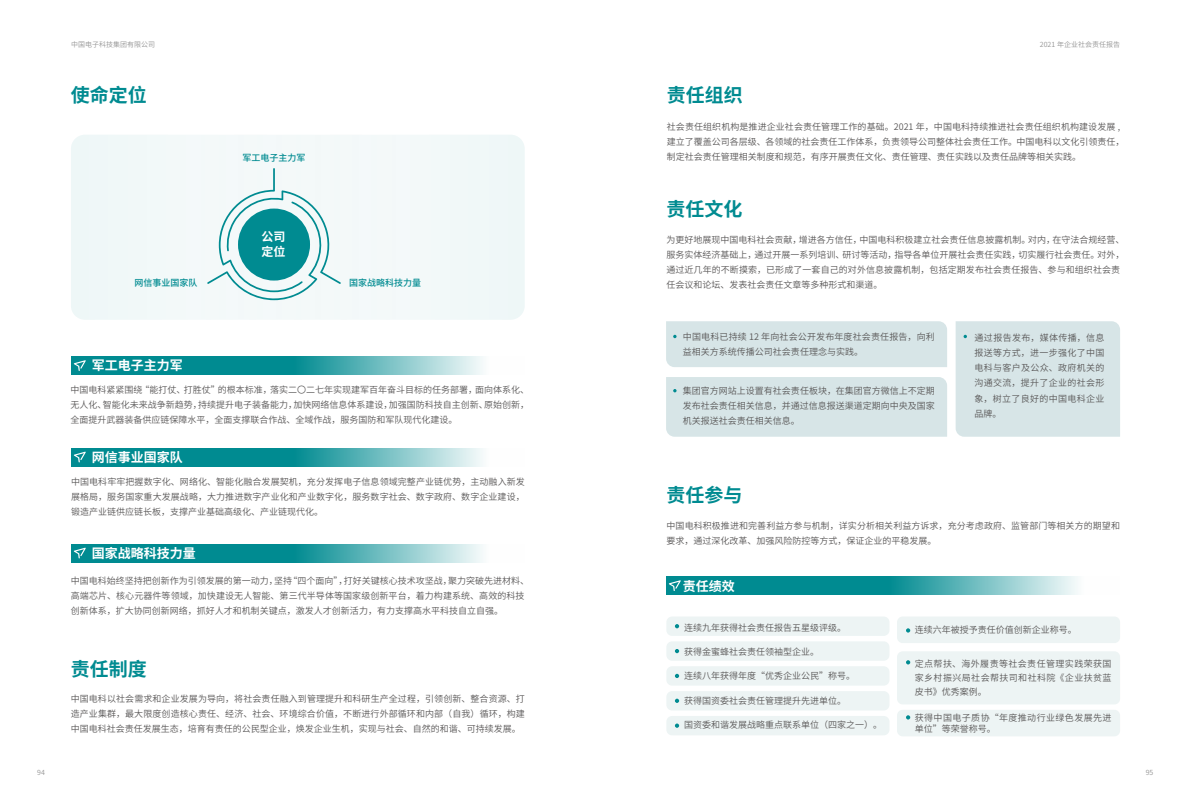
<style>
.page{position:relative;width:1191px;height:808px;background:#fff}
.page>*{position:absolute;margin:0;border:0;box-sizing:border-box;transform-origin:0 0}
.t1{font:700 19px "Source Han Sans CN";color:#008b91}
.t2{font:700 13px "Source Han Sans CN";color:#fff}
.t3{font:700 12px/14.4px "Source Han Sans CN";color:#fff}
.t4{font:9px/15px "Source Han Sans CN";color:#595757;text-align:justify}
.t5{font:9px/11px "Source Han Sans CN";letter-spacing:.045em;color:#595757}
.t6{font:500 9px "Source Han Sans CN";color:#008b91}
.t7{font:7px "Source Han Sans CN";color:#949494}
</style>
<div class="page">
<svg style="left:666px;top:576px;width:412px;height:19px;background:#39a4a9"></svg>
<svg style="left:669px;top:580px;width:12px;height:11px"></svg>
<svg style="left:71px;top:356px;width:412px;height:19px;background:#39a4a9"></svg>
<svg style="left:74px;top:360px;width:12px;height:11px"></svg>
<svg style="left:71px;top:448px;width:412px;height:18px;background:#39a4a9"></svg>
<svg style="left:74px;top:452px;width:12px;height:10px"></svg>
<svg style="left:71px;top:544px;width:412px;height:18px;background:#39a4a9"></svg>
<svg style="left:74px;top:548px;width:12px;height:10px"></svg>
<div style="left:71px;top:135px;width:454px;height:185px;background:#f2f9f9;border-radius:14px"></div>
<svg style="left:207px;top:168px;width:134px;height:133px"></svg>
<div style="left:897px;top:616px;width:223px;height:27px;background:#edf4f4;border-radius:6px"></div>
<div style="left:897px;top:710px;width:223px;height:26px;background:#edf4f4;border-radius:6px"></div>
<div style="left:897px;top:651px;width:223px;height:53px;background:#edf4f4;border-radius:6px"></div>
<div style="left:666px;top:616px;width:223px;height:20px;background:#edf4f4;border-radius:6px"></div>
<svg style="left:675px;top:624px;width:4px;height:4px"></svg>
<div style="left:666px;top:641px;width:223px;height:20px;background:#edf4f4;border-radius:6px"></div>
<svg style="left:675px;top:649px;width:4px;height:4px"></svg>
<svg style="left:906px;top:628px;width:4px;height:4px"></svg>
<svg style="left:906px;top:660px;width:4px;height:4px"></svg>
<svg style="left:906px;top:715px;width:4px;height:4px"></svg>
<div style="left:666px;top:666px;width:223px;height:20px;background:#edf4f4;border-radius:6px"></div>
<svg style="left:675px;top:674px;width:4px;height:4px"></svg>
<div style="left:666px;top:691px;width:223px;height:19px;background:#edf4f4;border-radius:6px"></div>
<svg style="left:675px;top:699px;width:4px;height:4px"></svg>
<div style="left:666px;top:716px;width:223px;height:19px;background:#edf4f4;border-radius:6px"></div>
<svg style="left:675px;top:723px;width:4px;height:5px"></svg>
<div style="left:666px;top:321px;width:281px;height:46px;background:#d7e5e7"></div>
<div style="left:666px;top:377px;width:281px;height:60px;background:#d7e5e7"></div>
<div style="left:955px;top:321px;width:165px;height:116px;background:#d7e5e7"></div>
<p class="t7" style="left:71px;top:40px;width:86px">中国电子科技集团有限公司</p>
<h1 class="t1" style="left:71px;top:84px;width:77px">使命定位</h1>
<p class="t6" style="left:242px;top:153px;width:65px">军工电子主力军</p>
<h3 class="t3" style="left:261px;top:230px;width:25px">公司定位</h3>
<p class="t6" style="left:134px;top:278px;width:64px">网信事业国家队</p>
<p class="t6" style="left:349px;top:278px;width:73px">国家战略科技力量</p>
<p class="t7" style="left:37px;top:769px;width:9px">94</p>
<h2 class="t2" style="left:92px;top:358px;width:92px">军工电子主力军</h2>
<p class="t4" style="left:70px;top:382px;width:460px">中国电科紧紧围绕“能打仗、打胜仗”的根本标准，落实二〇二七年实现建军百年奋斗目标的任务部署，面向体系化、无人化、智能化未来战争新趋势，持续提升电子装备能力，加快网络信息体系建设，加强国防科技自主创新、原始创新，全面提升武器装备供应链保障水平，全面支撑联合作战、全域作战，服务国防和军队现代化建设。</p>
<h2 class="t2" style="left:92px;top:450px;width:92px">网信事业国家队</h2>
<p class="t4" style="left:71px;top:475px;width:455px">中国电科牢牢把握数字化、网络化、智能化融合发展契机，充分发挥电子信息领域完整产业链优势，主动融入新发展格局，服务国家重大发展战略，大力推进数字产业化和产业数字化，服务数字社会、数字政府、数字企业建设，锻造产业链供应链长板，支撑产业基础高级化、产业链现代化。</p>
<h2 class="t2" style="left:92px;top:546px;width:105px">国家战略科技力量</h2>
<p class="t4" style="left:71px;top:573px;width:460px;text-align:left">中国电科始终坚持把创新作为引领发展的第一动力，坚持“四个面向”，打好关键核心技术攻坚战，聚力突破先进材料、高端芯片、核心元器件等领域，加快建设无人智能、第三代半导体等国家级创新平台，着力构建系统、高效的科技创新体系，扩大协同创新网络，抓好人才和机制关键点，激发人才创新活力，有力支撑高水平科技自立自强。</p>
<h1 class="t1" style="left:71px;top:658px;width:77px">责任制度</h1>
<p class="t4" style="left:71px;top:691px;width:456px">中国电科以社会需求和企业发展为导向，将社会责任融入到管理提升和科研生产全过程，引领创新、整合资源、打造产业集群，最大限度创造核心责任、经济、社会、环境综合价值，不断进行外部循环和内部（自我）循环，构建中国电科社会责任发展生态，培育有责任的公民型企业，焕发企业生机，实现与社会、自然的和谐、可持续发展。</p>
<h1 class="t1" style="left:667px;top:84px;width:77px">责任组织</h1>
<p class="t7" style="left:1040px;top:40px;width:82px">2021 年企业社会责任报告</p>
<p class="t4" style="left:667px;top:120px;width:459px;text-align:left">社会责任组织机构是推进企业社会责任管理工作的基础。2021 年，中国电科持续推进社会责任组织机构建设发展 ,建立了覆盖公司各层级、各领域的社会责任工作体系，负责领导公司整体社会责任工作。中国电科以文化引领责任，制定社会责任管理相关制度和规范，有序开展责任文化、责任管理、责任实践以及责任品牌等相关实践。</p>
<h1 class="t1" style="left:666px;top:199px;width:77px">责任文化</h1>
<p class="t4" style="left:666px;top:232px;width:460px;text-align:left">为更好地展现中国电科社会贡献，增进各方信任，中国电科积极建立社会责任信息披露机制。对内，在守法合规经营、服务实体经济基础上，通过开展一系列培训、研讨等活动，指导各单位开展社会责任实践，切实履行社会责任。对外，通过近几年的不断摸索，已形成了一套自己的对外信息披露机制，包括定期发布社会责任报告、参与和组织社会责任会议和论坛、发表社会责任文章等多种形式和渠道。</p>
<p class="t4" style="left:683px;top:329px;width:253px">中国电科已持续 12 年向社会公开发布年度社会责任报告，向利益相关方系统传播公司社会责任理念与实践。</p>
<p class="t4" style="left:683px;top:383px;width:253px">集团官方网站上设置有社会责任板块，在集团官方微信上不定期发布社会责任相关信息，并通过信息报送渠道定期向中央及国家机关报送社会责任相关信息。</p>
<h1 class="t1" style="left:666px;top:484px;width:77px">责任参与</h1>
<p class="t4" style="left:974px;top:331px;width:131px">通过报告发布，媒体传播，信息报送等方式，进一步强化了中国电科与客户及公众、政府机关的沟通交流，提升了企业的社会形象，树立了良好的中国电科企业品牌。</p>
<p class="t4" style="left:666px;top:518px;width:455px">中国电科积极推进和完善利益方参与机制，详实分析相关利益方诉求，充分考虑政府、监管部门等相关方的期望和要求，通过深化改革、加强风险防控等方式，保证企业的平稳发展。</p>
<h2 class="t2" style="left:683px;top:578px;width:53px">责任绩效</h2>
<p class="t4" style="left:684px;top:620px;width:163px">连续九年获得社会责任报告五星级评级。</p>
<p class="t4" style="left:684px;top:644px;width:136px">获得金蜜蜂社会责任领袖型企业。</p>
<p class="t4" style="left:684px;top:669px;width:172px">连续八年获得年度“优秀企业公民”称号。</p>
<p class="t4" style="left:684px;top:693px;width:163px">获得国资委社会责任管理提升先进单位。</p>
<p class="t4" style="left:684px;top:717px;width:199px">国资委和谐发展战略重点联系单位（四家之一）。</p>
<p class="t4" style="left:914px;top:623px;width:163px">连续六年被授予责任价值创新企业称号。</p>
<p class="t4" style="left:914px;top:657px;width:198px;line-height:14px">定点帮扶、海外履责等社会责任管理实践荣获国家乡村振兴局社会帮扶司和社科院《企业扶贫蓝皮书》优秀案例。</p>
<p class="t5" style="left:914px;top:712px;width:198px">获得中国电子质协“年度推动行业绿色发展先进单位”等荣誉称号。</p>
<p class="t7" style="left:1145px;top:769px;width:9px">95</p>
</div>
